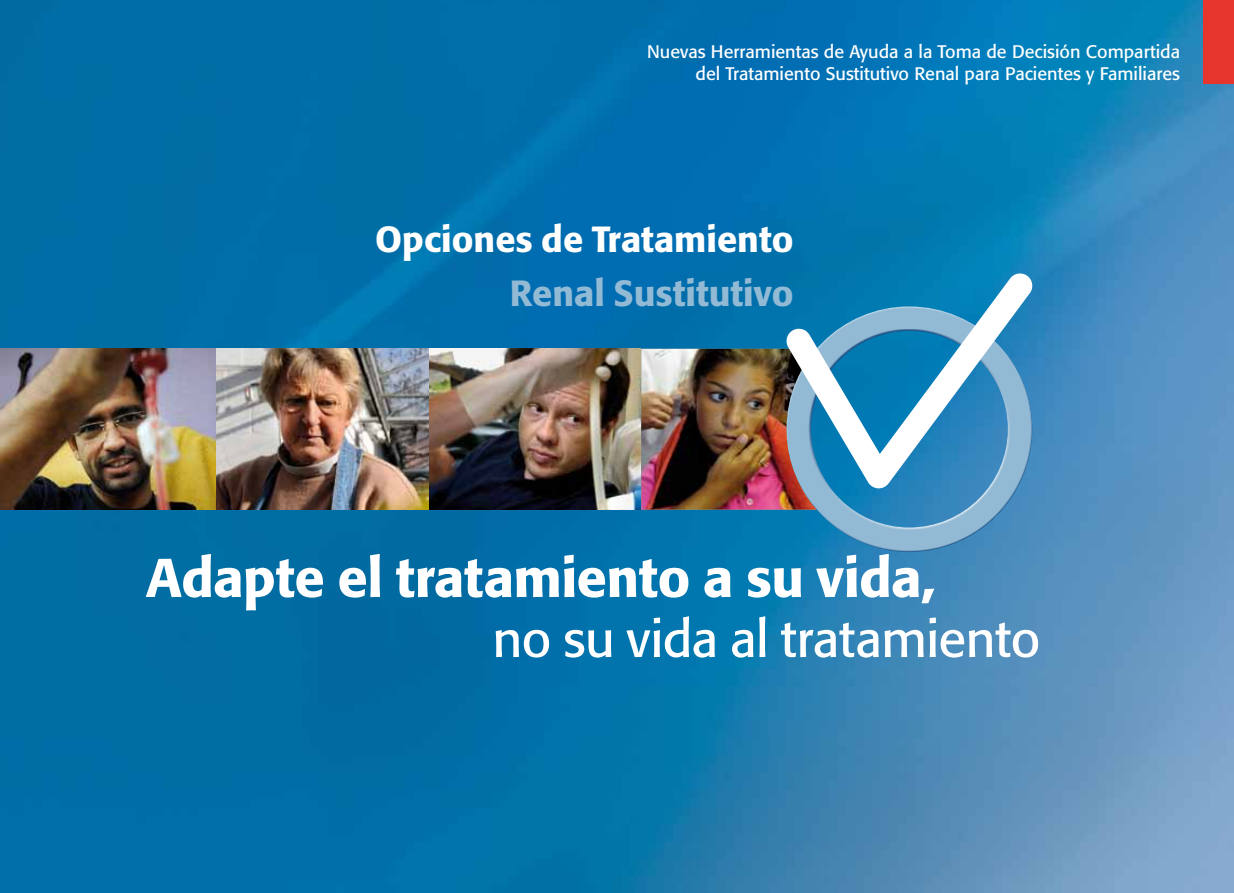
<style>
.page{position:relative;width:1234px;height:893px;background:#fff}
.page>*{position:absolute;margin:0;border:0;box-sizing:border-box;transform-origin:0 0}
.t1{font:500 54px "Formata";letter-spacing:-.01em;color:#fff}
.t2{font:51px "Formata";letter-spacing:-.01em;color:#fff}
.t3{font:500 36px "Formata";color:#fff}
.t4{font:500 36px "Formata";color:#93bad5}
.t5{font:18px/21.6px "Formata";color:#fff;text-align:right}
</style>
<div class="page">
<img style="left:0;top:0;width:1233px;height:893px">
<img style="left:0;top:349px;width:641px;height:161px">
<img style="left:641px;top:349px;width:143px;height:161px">
<img style="left:217px;top:349px;width:211px;height:161px">
<img style="left:429px;top:349px;width:211px;height:161px">
<div style="left:792px;top:329px;width:240px;height:223px;background:#004985;opacity:.75"></div>
<svg style="left:784px;top:272px;width:249px;height:216px"></svg>
<div style="left:1202px;top:0;width:31px;height:84px;background:#e5352c"></div>
<p class="t5" style="left:647px;top:41px;width:534px">Nuevas Herramientas de Ayuda a la Toma de Decisión Compartida del Tratamiento Sustitutivo Renal para Pacientes y Familiares</p>
<h3 class="t3" style="left:375px;top:217px;width:419px">Opciones de Tratamiento</h3>
<h3 class="t4" style="left:509px;top:271px;width:285px">Renal Sustitutivo</h3>
<h1 class="t1" style="left:146px;top:545px;width:790px">Adapte el tratamiento a su vida,</h1>
<h2 class="t2" style="left:492px;top:608px;width:549px">no su vida al tratamiento</h2>
</div>
